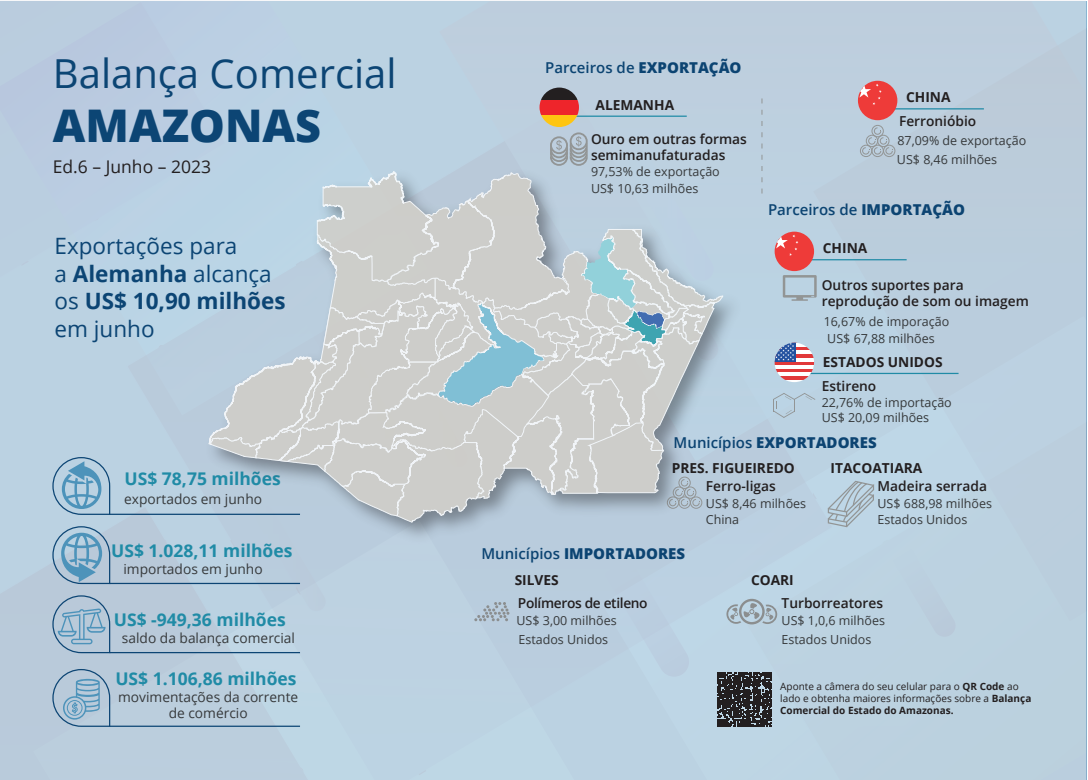
<style>
.page{position:relative;width:1088px;height:780px;background:#fff}
.page>*{position:absolute;margin:0;border:0;box-sizing:border-box;transform-origin:0 0}
.t1{font:800 45px "Open Sans";color:#0c4574}
.t2{font:40px "Open Sans";color:#0c4574}
.t3{font:22.5px/27.5px "Open Sans";color:#0c4574}
.t4{font:700 17.5px "Open Sans";color:#208ba6}
.t5{font:17.5px "Open Sans";color:#231f20}
.t6{font:800 15px "Open Sans";color:#0c4472}
.t7{font:600 15px "Open Sans";color:#0c4472}
.t8{font:600 13.75px/16.5px "Open Sans";color:#231f20}
.t9{font:13.75px/16.5px "Open Sans";color:#36393b;text-align:center}
.t10{font:700 13.75px "Open Sans";color:#231f20}
.t11{font:600 13.75px "Open Sans";letter-spacing:-.025em;color:#231f20}
.t12{font:12.5px/16.5px "Open Sans";color:#36393b}
.t13{font:10px/12px "Open Sans";color:#231f20}
.s1{font-weight:700}
.s2{font-weight:800}
.s3{font-weight:600}
</style>
<div class="page">
<div style="left:0;top:0;width:1086px;height:779px;background:#bbcfe0"></div>
<hr style="left:871px;top:108px;width:113px;height:1px;background:#208ba6">
<hr style="left:809px;top:373px;width:149px;height:1px;background:#208ba6">
<hr style="left:110px;top:513px;width:190px;height:2px;background:#0c4574">
<hr style="left:110px;top:582px;width:190px;height:2px;background:#0c4574">
<hr style="left:110px;top:652px;width:190px;height:1px;background:#0c4574">
<hr style="left:110px;top:725px;width:190px;height:1px;background:#0c4574">
<svg style="left:52px;top:457px;width:59px;height:58px"></svg>
<svg style="left:52px;top:526px;width:59px;height:58px"></svg>
<svg style="left:52px;top:595px;width:59px;height:58px"></svg>
<svg style="left:52px;top:669px;width:59px;height:58px"></svg>
<svg style="left:542px;top:88px;width:35px;height:10px"></svg>
<div style="left:858px;top:81px;width:39px;height:39px;background:#ee3b39;border-radius:20px"></div>
<svg style="left:858px;top:84px;width:24px;height:21px"></svg>
<div style="left:871px;top:125px;width:13px;height:12px;border:1px solid #929595;border-radius:50%"></div>
<div style="left:883px;top:145px;width:12px;height:12px;border:1px solid #929595;border-radius:50%"></div>
<div style="left:871px;top:145px;width:13px;height:12px;border:1px solid #929595;border-radius:50%"></div>
<div style="left:860px;top:145px;width:12px;height:12px;border:1px solid #929595;border-radius:50%"></div>
<svg style="left:862px;top:127px;width:31px;height:28px"></svg>
<hr style="left:794px;top:259px;width:112px;height:1px;background:#208ba6">
<svg style="left:827px;top:481px;width:47px;height:46px"></svg>
<svg style="left:209px;top:98px;width:608px;height:628px"></svg>
<h2 class="t2" style="left:53px;top:46px;width:345px">Balança Comercial</h2>
<h1 class="t1" style="left:53px;top:92px;width:270px">AMAZONAS</h1>
<h3 class="t5" style="left:53px;top:154px;width:160px">Ed.6 – Junho – 2023</h3>
<h3 class="t3" style="left:55px;top:232px;width:233px">Exportações para<br>a <span class="s1">Alemanha</span> alcança os <span class="s1">US$ 10,90 milhões </span>em junho</h3>
<h3 class="t4" style="left:125px;top:466px;width:158px">US$ 78,75 milhões</h3>
<p class="t9" style="left:124px;top:490px;width:139px">exportados em junho</p>
<h3 class="t4" style="left:111px;top:538px;width:183px">US$ 1.028,11 milhões</h3>
<p class="t9" style="left:123px;top:560px;width:141px">importados em junho</p>
<h3 class="t4" style="left:114px;top:607px;width:173px">US$ -949,36 milhões</h3>
<p class="t9" style="left:122px;top:629px;width:175px">saldo da balança comercial</p>
<h3 class="t4" style="left:115px;top:666px;width:183px">US$ 1.106,86 milhões</h3>
<p class="t9" style="left:118px;top:688px;width:182px">movimentações da corrente de comércio</p>
<p class="t7" style="left:545px;top:58px;width:198px">Parceiros de <span class="s2">EXPORTAÇÃO</span></p>
<p class="t10" style="left:595px;top:96px;width:80px">ALEMANHA</p>
<p class="t8" style="left:591px;top:130px;width:157px">Ouro em outras formas semimanufaturadas</p>
<p class="t12" style="left:591px;top:163px;width:130px">97,53% de exportação<br>US$ 10,63 milhões</p>
<p class="t10" style="left:906px;top:87px;width:46px">CHINA</p>
<p class="t12" style="left:897px;top:130px;width:131px;line-height:19.9px">87,09% de exportação<br>US$ 8,46 milhões</p>
<p class="t8" style="left:899px;top:113px;width:79px">Ferronióbio</p>
<p class="t7" style="left:768px;top:199px;width:199px">Parceiros de <span class="s2">IMPORTAÇÃO</span></p>
<p class="t10" style="left:823px;top:238px;width:46px">CHINA</p>
<p class="t8" style="left:822px;top:276px;width:209px">Outros suportes para reprodução de som ou imagem</p>
<p class="t12" style="left:824px;top:312px;width:127px;line-height:17.6px">16,67% de imporação<br>US$ 67,88 milhões</p>
<p class="t10" style="left:823px;top:352px;width:121px">ESTADOS UNIDOS</p>
<p class="t12" style="left:822px;top:394px;width:132px;line-height:15.5px">22,76% de importação<br>US$ 20,09 milhões</p>
<p class="t6" style="left:674px;top:430px;width:205px"><span class="s3">Municípios</span> EXPORTADORES</p>
<p class="t10" style="left:672px;top:458px;width:125px">PRES. FIGUEIREDO</p>
<p class="t8" style="left:706px;top:477px;width:71px">Ferro-ligas</p>
<p class="t12" style="left:706px;top:494px;width:102px">US$ 8,46 milhões</p>
<p class="t8" style="left:822px;top:377px;width:56px">Estireno</p>
<p class="t10" style="left:830px;top:458px;width:93px">ITACOATIARA</p>
<p class="t8" style="left:877px;top:477px;width:111px">Madeira serrada</p>
<p class="t12" style="left:877px;top:495px;width:116px">US$ 688,98 milhões</p>
<p class="t6" style="left:481px;top:542px;width:205px"><span class="s3">Municípios</span> IMPORTADORES</p>
<p class="t10" style="left:515px;top:570px;width:46px">SILVES</p>
<p class="t11" style="left:518px;top:594px;width:131px">Polímeros de etileno</p>
<p class="t12" style="left:516px;top:612px;width:102px">US$ 3,00 milhões</p>
<p class="t12" style="left:706px;top:511px;width:35px">China</p>
<p class="t12" style="left:877px;top:511px;width:91px">Estados Unidos</p>
<p class="t10" style="left:751px;top:570px;width:44px">COARI</p>
<p class="t8" style="left:781px;top:594px;width:103px">Turborreatores</p>
<p class="t12" style="left:781px;top:612px;width:105px">US$ 1,0,6 milhões</p>
<p class="t12" style="left:518px;top:631px;width:91px">Estados Unidos</p>
<p class="t12" style="left:781px;top:631px;width:91px">Estados Unidos</p>
<p class="t13" style="left:780px;top:680px;width:253px">Aponte a câmera do seu celular para o <span class="s1">QR Code</span> ao lado e obtenha maiores informações sobre a <span class="s1">Balança<br>Comercial do Estado do Amazonas.</span></p>
</div>
